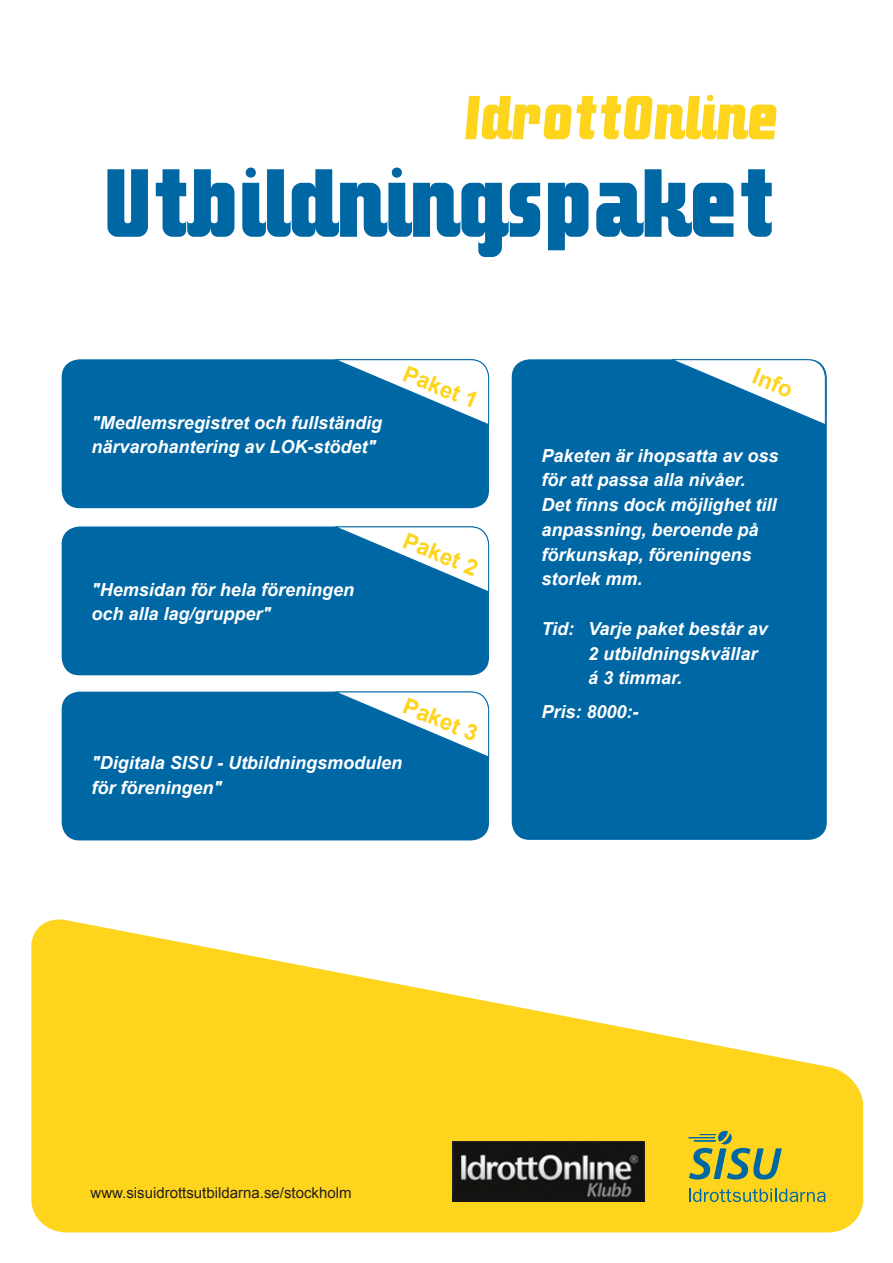
<style>
.page{position:relative;width:893px;height:1263px;background:#fff}
.page>*{position:absolute;margin:0;border:0;box-sizing:border-box;transform-origin:0 0}
.t1{font:135px "Makimango";letter-spacing:.01em;color:#0067a5}
.t2{font:italic 86.7px "Makimango";letter-spacing:.01em;color:#fed41d}
.t3{font:700 22.5px "Arial";color:#fed41d}
.t4{font:italic 700 18px/24.8px "Arial";color:#fff}
.t5{font:15px "Arial";color:#231f20}
</style>
<div class="page">
<svg style="left:31px;top:919px;width:832px;height:313px;fill:#fed41d"></svg>
<svg style="left:689px;top:1131px;width:93px;height:48px;background:#aeb147"></svg>
<hr style="left:688px;top:1184px;width:138px;height:1px;background:#fed41d">
<svg style="left:689px;top:1188px;width:137px;height:14px;background:#b4b444"></svg>
<svg style="left:719px;top:1131px;width:11px;height:12px"></svg>
<div style="left:62px;top:359px;width:427px;height:149px;background:#0067a5;border-radius:18px"></div>
<svg style="left:335px;top:359px;width:154px;height:66px"></svg>
<div style="left:62px;top:526px;width:427px;height:149px;background:#0067a5;border-radius:18px"></div>
<svg style="left:335px;top:526px;width:154px;height:65px"></svg>
<div style="left:62px;top:692px;width:427px;height:148px;background:#0067a5;border-radius:18px"></div>
<svg style="left:335px;top:691px;width:154px;height:65px"></svg>
<div style="left:512px;top:359px;width:315px;height:481px;background:#0067a5;border-radius:18px"></div>
<svg style="left:671px;top:359px;width:155px;height:65px"></svg>
<img style="left:453px;top:1142px;width:191px;height:59px">
<p class="t2" style="left:465px;top:70px;width:314px">IdrottOnline</p>
<p class="t1" style="left:107px;top:129px;width:672px">Utbildningspaket</p>
<p class="t4" style="left:91px;top:410px;width:292px">"Medlemsregistret och fullständig närvarohantering av LOK-stödet"</p>
<p class="t3" style="left:410px;top:358px;width:80px;rotate:22deg">Paket 1</p>
<p class="t4" style="left:91px;top:578px;width:264px">"Hemsidan för hela föreningen och alla lag/grupper"</p>
<p class="t3" style="left:410px;top:525px;width:80px;rotate:22deg">Paket 2</p>
<p class="t3" style="left:410px;top:691px;width:80px;rotate:22deg">Paket 3</p>
<p class="t4" style="left:91px;top:751px;width:312px">"Digitala SISU - Utbildningsmodulen för föreningen"</p>
<p class="t3" style="left:759px;top:361px;width:43px;rotate:22deg">Info</p>
<p class="t4" style="left:541px;top:443px;width:239px">Paketen är ihopsatta av oss för att passa alla nivåer.<br>Det finns dock möjlighet till anpassning, beroende på förkunskap, föreningens storlek mm.</p>
<p class="t4" style="left:588px;top:617px;width:181px;text-indent:-47px">Tid: Varje paket består av<br>2 utbildningskvällar á 3 timmar.</p>
<p class="t4" style="left:541px;top:699px;width:99px">Pris: 8000:-</p>
<p class="t5" style="left:91px;top:1183px;width:262px">www.sisuidrottsutbildarna.se/stockholm</p>
</div>
